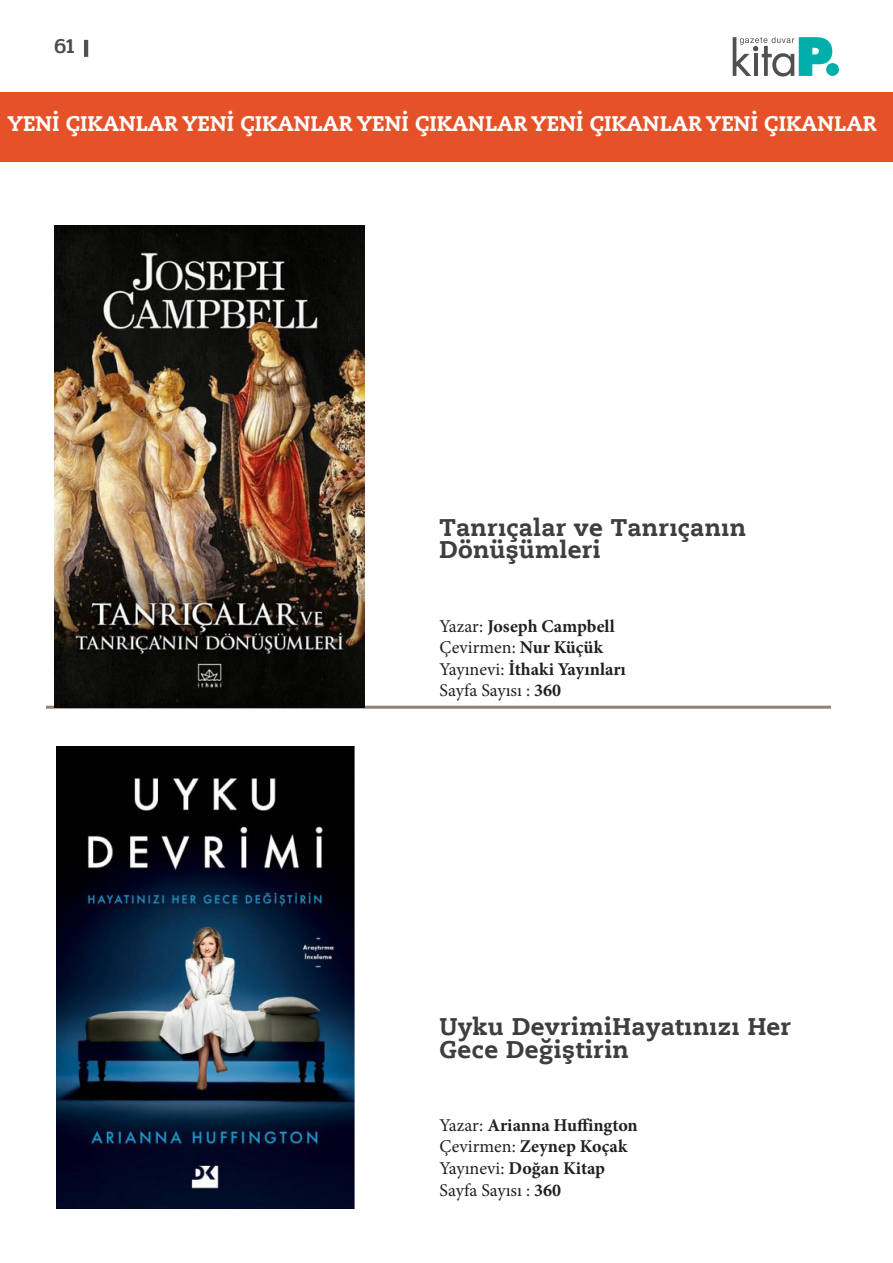
<style>
.page{position:relative;width:893px;height:1263px;background:#fff}
.page>*{position:absolute;margin:0;border:0;box-sizing:border-box;transform-origin:0 0}
.KITAPISIM{font:700 24px/22.5px "Caecilia LT Std Roman";letter-spacing:.015em;color:#3e3e3f}
.BASLIK{font:700 21px "Caecilia LT Std Roman";color:#fff}
.t1{font:500 21px "Pridi";color:#484b4c}
.t2{font:18px/21.6px "Minion Pro";color:#231f20}
.t3{font:700 18px "Minion Pro";color:#231f20}
.s1{font-weight:400}
.s2{font-weight:700}
</style>
<div class="page">
<svg style="left:733px;top:37px;width:99px;height:40px"></svg>
<div style="left:826px;top:63px;width:13px;height:13px;background:#00afaa;border-radius:50%"></div>
<hr style="left:84px;top:40px;width:4px;height:17px;background:#505050">
<hr style="left:46px;top:706px;width:785px;height:3px;background:#8f8279">
<img style="left:57px;top:747px;width:298px;height:462px">
<img style="left:55px;top:225px;width:310px;height:482px">
<div style="left:0;top:92px;width:893px;height:70px;background:#e55128"></div>
<p class="t1" style="left:54px;top:31px;width:22px">61</p>
<p class="BASLIK" style="left:7px;top:110px;width:870px">YENİ ÇIKANLAR YENİ ÇIKANLAR YENİ ÇIKANLAR YENİ ÇIKANLAR YENİ ÇIKANLAR</p>
<p class="KITAPISIM" style="left:440px;top:516px;width:308px">Tanrıçalar ve Tanrıçanın<br>Dönüşümleri</p>
<p class="t3" style="left:440px;top:613px;width:177px"><span class="s1">Yazar:</span> Joseph Campbell</p>
<p class="t2" style="left:440px;top:637px;width:165px">Çevirmen: <span class="s2">Nur Küçük</span></p>
<p class="t2" style="left:440px;top:658px;width:188px">Yayınevi: <span class="s2">İthaki Yayınları<br></span>Sayfa Sayısı : <span class="s2">360</span></p>
<p class="KITAPISIM" style="left:440px;top:1015px;width:353px">Uyku DevrimiHayatınızı Her<br>Gece Değiştirin</p>
<p class="t3" style="left:440px;top:1112px;width:200px"><span class="s1">Yazar:</span> Arianna Huffington</p>
<p class="t3" style="left:440px;top:1134px;width:189px"><span class="s1">Çevirmen:</span> Zeynep Koçak</p>
<p class="t2" style="left:440px;top:1157px;width:167px">Yayınevi: <span class="s2">Doğan Kitap<br></span>Sayfa Sayısı : <span class="s2">360</span></p>
</div>
